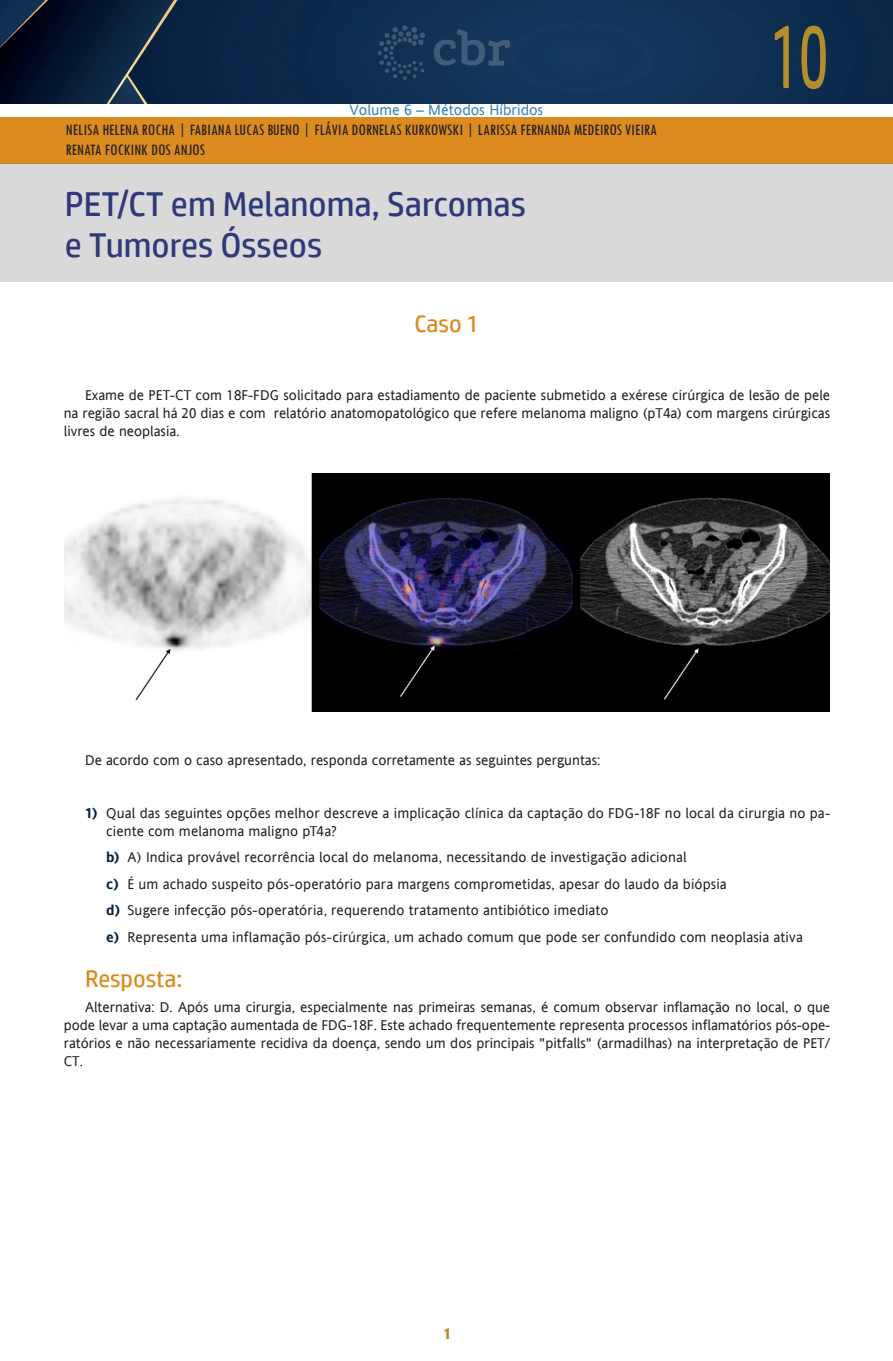
<style>
.page{position:relative;width:893px;height:1361px;background:#fff}
.page>*{position:absolute;margin:0;border:0;box-sizing:border-box;transform-origin:0 0}
.numero_capitulo{font:90px "HP Simplified";color:#b38e2e;scale:.6 1}
.titulo_capitulo{font:34.5px/41.4px "HP Simplified";color:#2f3977}
.Peso_02{font:24px "HP Simplified";color:#dc8b1f}
.autores{font:condensed 16.5px/19.8px "Tw Cen";color:#231f20}
.t1{font:15px "Andale Sansfor VST";color:#3981b6}
.t2{font:14.25px/18px "Andale Sansfor VST";letter-spacing:.01em;color:#231f20;text-align:justify}
.t3{font:13.5px "Impact";color:#b38e2e}
.s1{font-weight:700;color:#092140}
</style>
<div class="page">
<img style="left:0;top:0;width:893px;height:103px">
<div style="left:0;top:117px;width:893px;height:46px;background:#dc8b1f"></div>
<div style="left:0;top:163px;width:893px;height:119px;background:#dadadb"></div>
<svg style="left:434px;top:29px;width:76px;height:37px;background:#224263"></svg>
<svg style="left:377px;top:25px;width:48px;height:55px;background:#1a3859"></svg>
<img style="left:64px;top:473px;width:766px;height:239px">
<p class="t1" style="left:350px;top:100px;width:195px">Volume 6 – Métodos Híbridos</p>
<p class="autores" style="left:66px;top:119px;width:593px">NELISA HELENA ROCHA | FABIANA LUCAS BUENO | FLÁVIA DORNELAS KURKOWSKI | LARISSA FERNANDA MEDEIROS VIEIRA<br>RENATA FOCKINK DOS ANJOS</p>
<p class="titulo_capitulo" style="left:65px;top:182px;width:463px">PET/CT em Melanoma, Sarcomas e Tumores Ósseos</p>
<p class="Peso_02" style="left:414px;top:310px;width:66px">Caso 1</p>
<p class="numero_capitulo" style="left:770px;top:5px;width:98px">10</p>
<p class="t2" style="left:64px;top:385px;width:768px;text-indent:21px">Exame de PET-CT com 18F-FDG solicitado para estadiamento de paciente submetido a exérese cirúrgica de lesão de pele na região sacral há 20 dias e com relatório anatomopatológico que refere melanoma maligno (pT4a) com margens cirúrgicas livres de neoplasia.</p>
<p class="t2" style="left:85px;top:750px;width:517px">De acordo com o caso apresentado, responda corretamente as seguintes perguntas:</p>
<p class="t2" style="left:106px;top:803px;width:725px;text-indent:-21px"><span class="s1">1)</span> Qual das seguintes opções melhor descreve a implicação clínica da captação do FDG-18F no local da cirurgia no pa&shy;ciente com melanoma maligno pT4a?</p>
<p class="t2" style="left:106px;top:848px;width:582px"><span class="s1">b)</span> A) Indica provável recorrência local do melanoma, necessitando de investigação adicional</p>
<p class="t2" style="left:106px;top:874px;width:622px"><span class="s1">c)</span> É um achado suspeito pós-operatório para margens comprometidas, apesar do laudo da biópsia</p>
<p class="t2" style="left:106px;top:901px;width:504px"><span class="s1">d)</span> Sugere infecção pós-operatória, requerendo tratamento antibiótico imediato</p>
<p class="t2" style="left:106px;top:927px;width:698px"><span class="s1">e)</span> Representa uma inflamação pós-cirúrgica, um achado comum que pode ser confundido com neoplasia ativa</p>
<p class="Peso_02" style="left:85px;top:965px;width:99px">Resposta:</p>
<p class="t2" style="left:64px;top:997px;width:768px;text-indent:21px">Alternativa: D. Após uma cirurgia, especialmente nas primeiras semanas, é comum observar inflamação no local, o que pode levar a uma captação aumentada de FDG-18F. Este achado frequentemente representa processos inflamatórios pós-ope&shy;ratórios e não necessariamente recidiva da doença, sendo um dos principais "pitfalls" (armadilhas) na interpretação de PET/ CT.</p>
<p class="t3" style="left:444px;top:1323px;width:7px">1</p>
</div>
